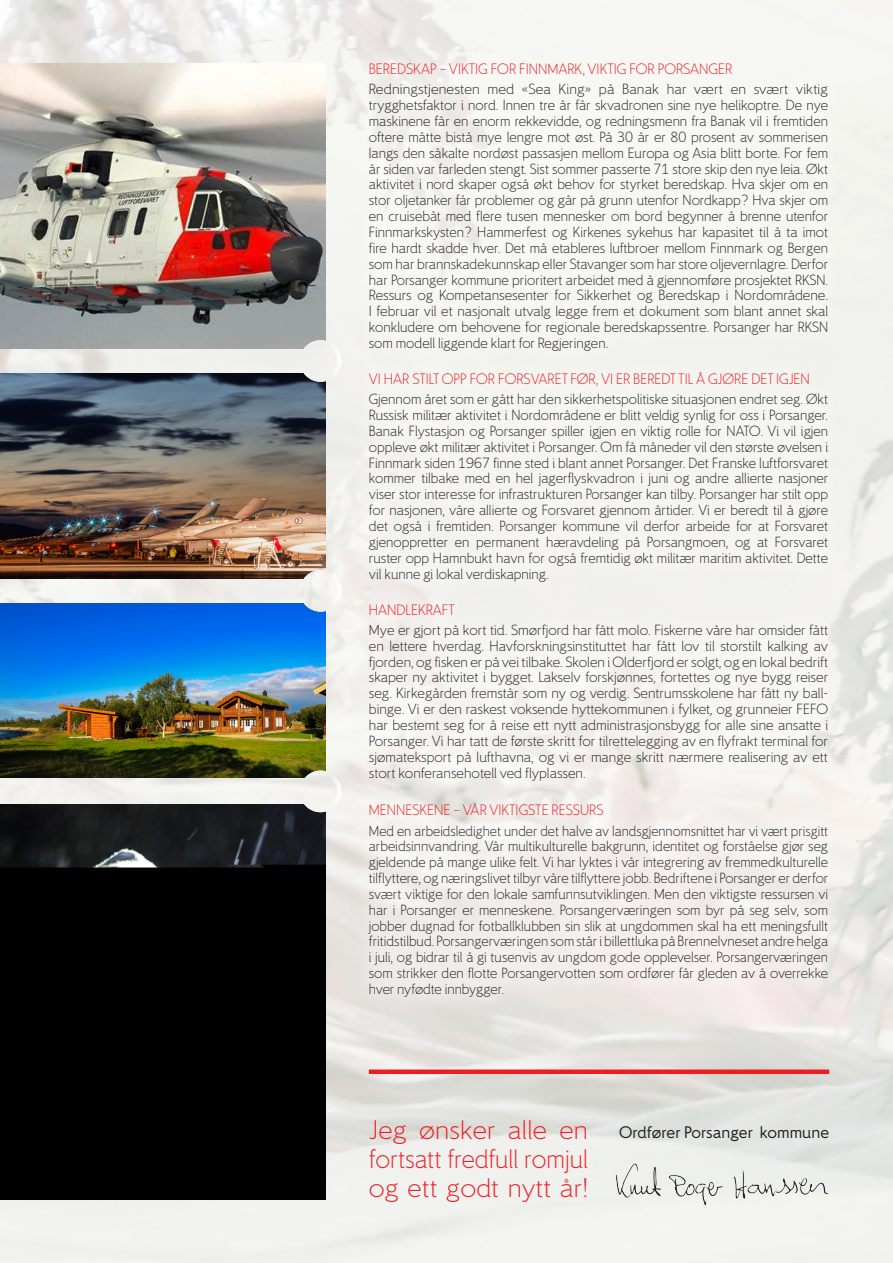
<style>
.page{position:relative;width:893px;height:1263px;background:#fff}
.page>*{position:absolute;margin:0;border:0;box-sizing:border-box;transform-origin:0 0}
.t1{font:300 24px/28.8px "Avinor";color:#ee1d23;text-align:justify;scale:1.06 1}
.t2{font:500 15px "Avinor";color:#231f20}
.t3{font:300 13.5px "Avinor";color:#ee1d23}
.t4{font:300 13.2px/15.9px "Avinor";color:#231f20;text-align:justify}
.t5{font:300 13.2px/15.9px "Avinor";color:#231f20;text-align:justify;scale:1.04 1}
</style>
<div class="page">
<img style="left:0;top:0;width:893px;height:1263px">
<div style="left:351px;top:45px;width:495px;height:970px;background:#f5f5f2"></div>
<img style="left:0;top:64px;width:325px;height:284px">
<img style="left:0;top:373px;width:325px;height:205px">
<img style="left:0;top:804px;width:325px;height:395px">
<img style="left:587px;top:1163px;width:241px;height:73px">
<div style="left:369px;top:1069px;width:460px;height:5px;background:#ee1d23"></div>
<img style="left:300px;top:340px;width:41px;height:42px;border-radius:21px">
<div style="left:300px;top:340px;width:41px;height:42px;border:4px solid #fff;border-radius:50%"></div>
<img style="left:0;top:603px;width:325px;height:174px">
<img style="left:300px;top:570px;width:41px;height:42px;border-radius:21px">
<div style="left:300px;top:570px;width:41px;height:42px;border:4px solid #fff;border-radius:50%"></div>
<img style="left:300px;top:771px;width:41px;height:41px;border-radius:21px">
<div style="left:300px;top:771px;width:41px;height:41px;border:4px solid #fff;border-radius:50%"></div>
<p class="t3" style="left:369px;top:61px;width:365px">BEREDSKAP – VIKTIG FOR FINNMARK, VIKTIG FOR PORSANGER</p>
<p class="t5" style="left:369px;top:81px;width:443px">Redningstjenesten med «Sea King» på Banak har vært en svært viktig trygghetsfaktor i nord. Innen tre år får skvadronen sine nye helikoptre. De nye maskinene får en enorm rekkevidde, og redningsmenn fra Banak vil i fremtiden oftere måtte bistå mye lengre mot øst. På 30 år er 80 prosent av sommerisen langs den såkalte nordøst passasjen mellom Europa og Asia blitt borte. For fem år siden var farleden stengt. Sist sommer passerte 71 store skip den nye leia. Økt aktivitet i nord skaper også økt behov for styrket beredskap. Hva skjer om en stor oljetanker får problemer og går på grunn utenfor Nordkapp? Hva skjer om en cruisebåt med flere tusen mennesker om bord begynner å brenne utenfor Finnmarkskysten? Hammerfest og Kirkenes sykehus har kapasitet til å ta imot fire hardt skadde hver. Det må etableres luftbroer mellom Finnmark og Bergen som har brannskadekunnskap eller Stavanger som har store oljevernlagre. Derfor har Porsanger kommune prioritert arbeidet med å gjennomføre prosjektet RKSN.<br>Ressurs og Kompetansesenter for Sikkerhet og Beredskap i Nordområdene.<br>I februar vil et nasjonalt utvalg legge frem et dokument som blant annet skal konkludere om behovene for regionale beredskapssentre. Porsanger har RKSN som modell liggende klart for Regjeringen.</p>
<p class="t3" style="left:369px;top:370px;width:442px">VI HAR STILT OPP FOR FORSVARET FØR, VI ER BEREDT TIL Å GJØRE DET IGJEN</p>
<p class="t4" style="left:369px;top:391px;width:461px">Gjennom året som er gått har den sikkerhetspolitiske situasjonen endret seg. Økt Russisk militær aktivitet i Nordområdene er blitt veldig synlig for oss i Porsanger.<br>Banak Flystasjon og Porsanger spiller igjen en viktig rolle for NATO. Vi vil igjen oppleve økt militær aktivitet i Porsanger. Om få måneder vil den største øvelsen i Finnmark siden 1967 finne sted i blant annet Porsanger. Det Franske luftforsvaret kommer tilbake med en hel jagerflyskvadron i juni og andre allierte nasjoner viser stor interesse for infrastrukturen Porsanger kan tilby. Porsanger har stilt opp for nasjonen, våre allierte og Forsvaret gjennom årtider. Vi er beredt til å gjøre det også i fremtiden. Porsanger kommune vil derfor arbeide for at Forsvaret gjenoppretter en permanent hæravdeling på Porsangmoen, og at Forsvaret ruster opp Hamnbukt havn for også fremtidig økt militær maritim aktivitet. Dette vil kunne gi lokal verdiskapning.</p>
<p class="t3" style="left:369px;top:601px;width:87px">HANDLEKRAFT</p>
<p class="t4" style="left:369px;top:622px;width:461px">Mye er gjort på kort tid. Smørfjord har fått molo. Fiskerne våre har omsider fått en lettere hverdag. Havforskningsinstituttet har fått lov til storstilt kalking av fjorden, og fisken er på vei tilbake. Skolen i Olderfjord er solgt, og en lokal bedrift skaper ny aktivitet i bygget. Lakselv forskjønnes, fortettes og nye bygg reiser seg. Kirkegården fremstår som ny og verdig. Sentrumsskolene har fått ny ball&shy;binge. Vi er den raskest voksende hyttekommunen i fylket, og grunneier FEFO har bestemt seg for å reise ett nytt administrasjonsbygg for alle sine ansatte i Porsanger. Vi har tatt de første skritt for tilrettelegging av en flyfrakt terminal for sjømateksport på lufthavna, og vi er mange skritt nærmere realisering av ett stort konferansehotell ved flyplassen.</p>
<p class="t3" style="left:369px;top:802px;width:236px">MENNESKENE – VÅR VIKTIGSTE RESSURS</p>
<p class="t4" style="left:369px;top:822px;width:461px">Med en arbeidsledighet under det halve av landsgjennomsnittet har vi vært prisgitt arbeidsinnvandring. Vår multikulturelle bakgrunn, identitet og forståelse gjør seg gjeldende på mange ulike felt. Vi har lyktes i vår integrering av fremmedkulturelle tilflyttere, og næringslivet tilbyr våre tilflyttere jobb. Bedriftene i Porsanger er derfor svært viktige for den lokale samfunnsutviklingen. Men den viktigste ressursen vi har i Porsanger er menneskene. Porsangerværingen som byr på seg selv, som jobber dugnad for fotballklubben sin slik at ungdommen skal ha ett meningsfullt fritidstilbud. Porsangerværingen som står i billettluka på Brennelvneset andre helga i juli, og bidrar til å gi tusenvis av ungdom gode opplevelser. Porsangerværingen som strikker den flotte Porsangervotten som ordfører får gleden av å overrekke hver nyfødte innbygger.</p>
<h1 class="t1" style="left:369px;top:1115px;width:208px">Jeg ønsker alle en fortsatt fredfull romjul og ett godt nytt år!</h1>
<p class="t2" style="left:619px;top:1123px;width:212px">Ordfører Porsanger kommune</p>
</div>
